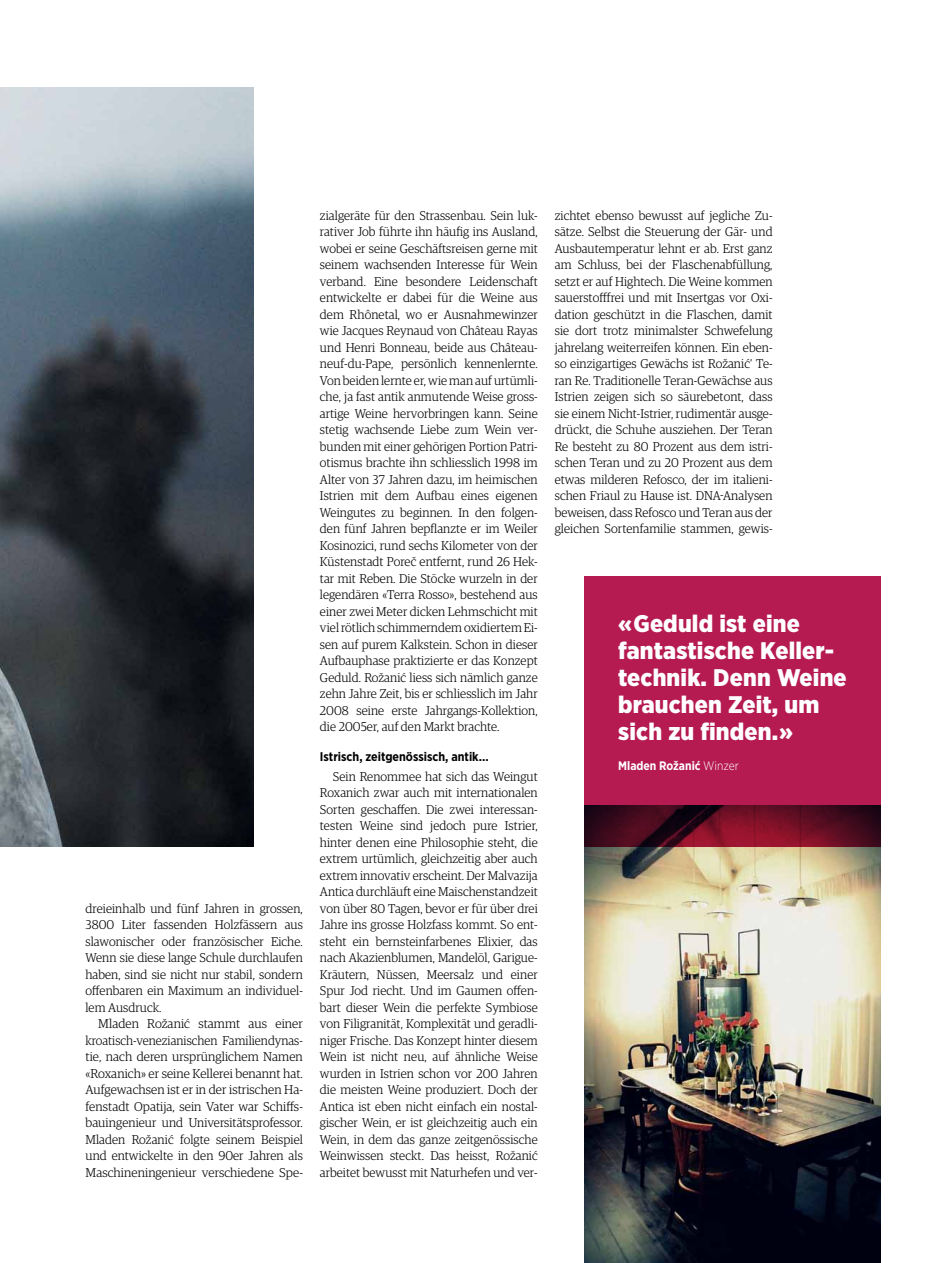
<style>
.page{position:relative;width:936px;height:1263px;background:#fff}
.page>*{position:absolute;margin:0;border:0;box-sizing:border-box;transform-origin:0 0}
.t1{font:900 24px/27px "Gotham Narrow";letter-spacing:.01em;color:#fff}
.t2{font:300 12.75px/16.5px "Guardian Egyp";letter-spacing:.005em;color:#000;text-align:justify}
.t3{font:700 12.6px "Gotham Narrow";color:#000}
.t4{font:700 12.3px "Gotham Narrow";color:#fff}
.s1{font-weight:300}
</style>
<div class="page">
<img style="left:0;top:88px;width:253px;height:759px">
<img style="left:584px;top:847px;width:296px;height:416px">
<svg style="left:584px;top:576px;width:296px;height:271px;background:#a51849"></svg>
<p class="t2" style="left:85px;top:899px;width:219px">dreieinhalb und fünf Jahren in grossen, 3800 Liter fassenden Holzfässern aus slawonischer oder französischer Eiche.<br>Wenn sie diese lange Schule durchlaufen haben, sind sie nicht nur stabil, sondern offenbaren ein Maximum an individuel&shy;lem Ausdruck.</p>
<p class="t2" style="left:85px;top:1015px;width:219px;text-indent:13px">Mladen Rožanić stammt aus einer kroatisch-venezianischen Familiendynas&shy;tie, nach deren ursprünglichem Namen «Roxanich» er seine Kellerei benannt hat.<br>Aufgewachsen ist er in der istrischen Ha&shy;fenstadt Opatija, sein Vater war Schiffs&shy;bauingenieur und Universitätsprofessor.<br>Mladen Rožanić folgte seinem Beispiel und entwickelte in den 90er Jahren als Maschineningenieur verschiedene Spe-</p>
<p class="t2" style="left:320px;top:206px;width:219px">zialgeräte für den Strassenbau. Sein luk&shy;rativer Job führte ihn häufig ins Ausland, wobei er seine Geschäftsreisen gerne mit seinem wachsenden Interesse für Wein verband. Eine besondere Leidenschaft entwickelte er dabei für die Weine aus dem Rhônetal, wo er Ausnahmewinzer wie Jacques Reynaud von Château Rayas und Henri Bonneau, beide aus Château&shy;neuf-du-Pape, persönlich kennenlernte.<br>Von beiden lernte er, wie man auf urtümli&shy;che, ja fast antik anmutende Weise gross&shy;artige Weine hervorbringen kann. Seine stetig wachsende Liebe zum Wein ver&shy;bunden mit einer gehörigen Portion Patri&shy;otismus brachte ihn schliesslich 1998 im Alter von 37 Jahren dazu, im heimischen Istrien mit dem Aufbau eines eigenen Weingutes zu beginnen. In den folgen&shy;den fünf Jahren bepflanzte er im Weiler Kosinozici, rund sechs Kilometer von der Küstenstadt Poreč entfernt, rund 26 Hek&shy;tar mit Reben. Die Stöcke wurzeln in der legendären «Terra Rosso», bestehend aus einer zwei Meter dicken Lehmschicht mit viel rötlich schimmerndem oxidiertem Ei&shy;sen auf purem Kalkstein. Schon in dieser Aufbauphase praktizierte er das Konzept Geduld. Rožanić liess sich nämlich ganze zehn Jahre Zeit, bis er schliesslich im Jahr 2008 seine erste Jahrgangs-Kollektion, die 2005er, auf den Markt brachte.</p>
<p class="t3" style="left:320px;top:749px;width:170px">Istrisch, zeitgenössisch, antik…</p>
<p class="t2" style="left:320px;top:767px;width:219px;text-indent:13px">Sein Renommee hat sich das Weingut Roxanich zwar auch mit internationalen Sorten geschaffen. Die zwei interessan&shy;testen Weine sind jedoch pure Istrier, hinter denen eine Philosophie steht, die extrem urtümlich, gleichzeitig aber auch extrem innovativ erscheint. Der Malvazija Antica durchläuft eine Maischenstandzeit von über 80 Tagen, bevor er für über drei Jahre ins grosse Holzfass kommt. So ent&shy;steht ein bernsteinfarbenes Elixier, das nach Akazienblumen, Mandelöl, Garigue-Kräutern, Nüssen, Meersalz und einer Spur Jod riecht. Und im Gaumen offen&shy;bart dieser Wein die perfekte Symbiose von Filigranität, Komplexität und geradli&shy;niger Frische. Das Konzept hinter diesem Wein ist nicht neu, auf ähnliche Weise wurden in Istrien schon vor 200 Jahren die meisten Weine produziert. Doch der Antica ist eben nicht einfach ein nostal&shy;gischer Wein, er ist gleichzeitig auch ein Wein, in dem das ganze zeitgenössische Weinwissen steckt. Das heisst, Rožanić arbeitet bewusst mit Naturhefen und ver-</p>
<p class="t2" style="left:554px;top:206px;width:219px">zichtet ebenso bewusst auf jegliche Zu&shy;sätze. Selbst die Steuerung der Gär- und Ausbautemperatur lehnt er ab. Erst ganz am Schluss, bei der Flaschenabfüllung, setzt er auf Hightech. Die Weine kommen sauerstofffrei und mit Insertgas vor Oxi&shy;dation geschützt in die Flaschen, damit sie dort trotz minimalster Schwefelung jahrelang weiterreifen können. Ein eben&shy;so einzigartiges Gewächs ist Rožanić’ Te&shy;ran Re. Traditionelle Teran-Gewächse aus Istrien zeigen sich so säurebetont, dass sie einem Nicht-Istrier, rudimentär ausge&shy;drückt, die Schuhe ausziehen. Der Teran Re besteht zu 80 Prozent aus dem istri&shy;schen Teran und zu 20 Prozent aus dem etwas milderen Refosco, der im italieni&shy;schen Friaul zu Hause ist. DNA-Analysen beweisen, dass Refosco und Teran aus der gleichen Sortenfamilie stammen, gewis-</p>
<h1 class="t1" style="left:618px;top:610px;width:230px">«Geduld ist eine fantastische Keller&shy;technik. Denn Weine brauchen Zeit, um sich zu finden.»</h1>
<p class="t4" style="left:618px;top:758px;width:122px">Mladen Rožanić <span class="s1">Winzer</span></p>
</div>
